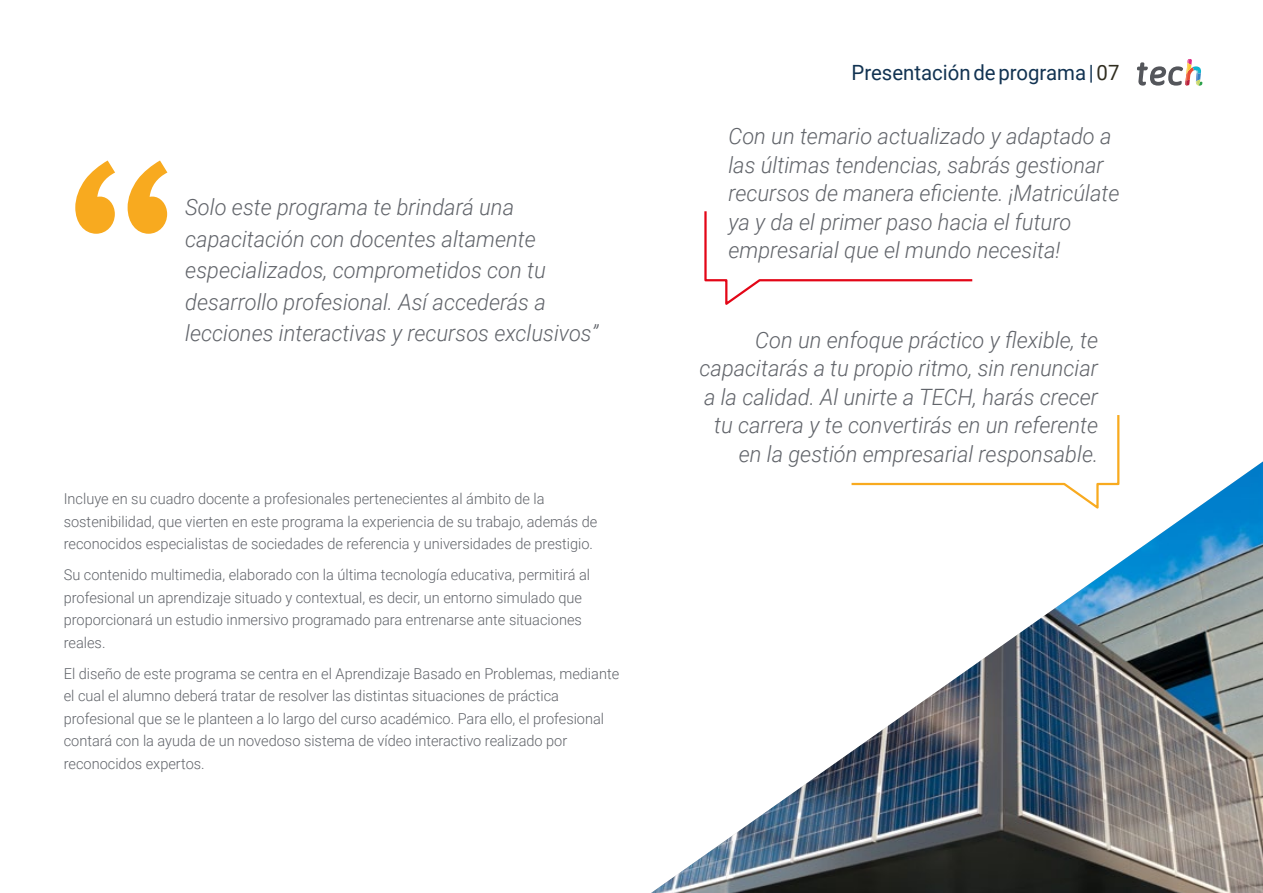
<style>
.page{position:relative;width:1263px;height:893px;background:#fff}
.page>*{position:absolute;margin:0;border:0;box-sizing:border-box;transform-origin:0 0}
.t1{font:italic 300 22.5px/28.5px "Roboto";color:#61646a}
.t2{font:21px "Roboto";color:#123352}
.t3{font:300 15px/22.5px "Roboto";color:#61646a}
.s1{color:#312e20}
</style>
<div class="page">
<img style="left:651px;top:461px;width:612px;height:432px">
<svg style="left:75px;top:161px;width:92px;height:73px"></svg>
<svg style="left:704px;top:211px;width:269px;height:94px"></svg>
<svg style="left:849px;top:415px;width:271px;height:97px"></svg>
<svg style="left:1137px;top:59px;width:65px;height:27px"></svg>
<h1 class="t1" style="left:185px;top:190px;width:414px;line-height:31.5px">Solo este programa te brindará una capacitación con docentes altamente especializados, comprometidos con tu desarrollo profesional. Así accederás a lecciones interactivas y recursos exclusivos”</h1>
<p class="t3" style="left:64px;top:487px;width:535px">Incluye en su cuadro docente a profesionales pertenecientes al ámbito de la sostenibilidad, que vierten en este programa la experiencia de su trabajo, además de reconocidos especialistas de sociedades de referencia y universidades de prestigio.</p>
<p class="t3" style="left:64px;top:563px;width:528px">Su contenido multimedia, elaborado con la última tecnología educativa, permitirá al profesional un aprendizaje situado y contextual, es decir, un entorno simulado que proporcionará un estudio inmersivo programado para entrenarse ante situaciones reales.</p>
<p class="t3" style="left:64px;top:662px;width:557px">El diseño de este programa se centra en el Aprendizaje Basado en Problemas, mediante el cual el alumno deberá tratar de resolver las distintas situaciones de práctica profesional que se le planteen a lo largo del curso académico. Para ello, el profesional contará con la ayuda de un novedoso sistema de vídeo interactivo realizado por reconocidos expertos.</p>
<h2 class="t2" style="left:851px;top:57px;width:269px">Presentación de programa | <span class="s1">07</span></h2>
<h1 class="t1" style="left:728px;top:121px;width:392px">Con un temario actualizado y adaptado a las últimas tendencias, sabrás gestionar recursos de manera eficiente. ¡Matricúlate ya y da el primer paso hacia el futuro empresarial que el mundo necesita!</h1>
<h1 class="t1" style="left:700px;top:325px;width:400px;text-align:right">Con un enfoque práctico y flexible, te capacitarás a tu propio ritmo, sin renunciar a la calidad. Al unirte a TECH, harás crecer tu carrera y te convertirás en un referente en la gestión empresarial responsable.</h1>
</div>
